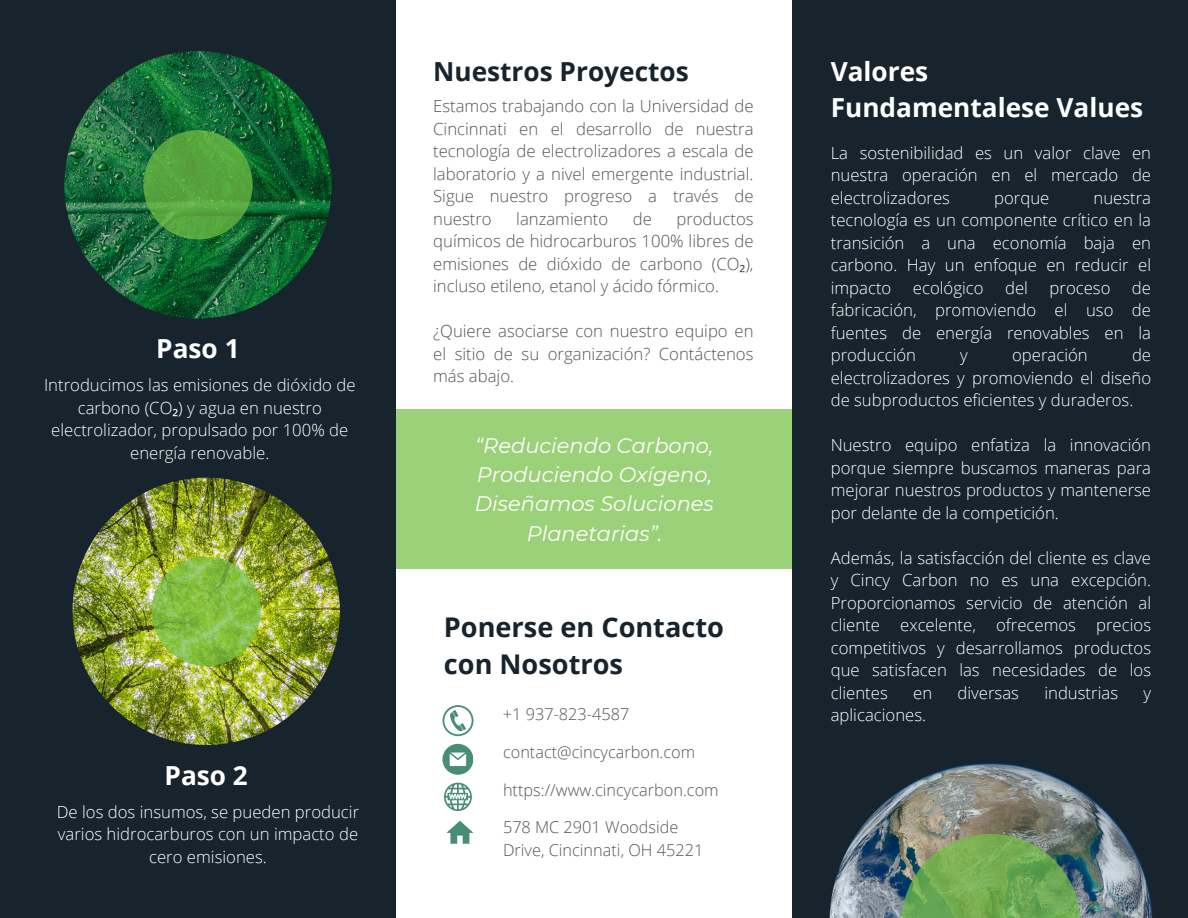
<style>
.page{position:relative;width:1188px;height:918px;background:#fff}
.page>*{position:absolute;margin:0;border:0;box-sizing:border-box;transform-origin:0 0}
.t1{font:700 27.15px/37.2px "Open Sans";color:#17242d}
.t2{font:700 26.25px/36px "Open Sans";color:#fff}
.t3{font:700 26.25px "Open Sans";color:#17242d}
.t4{font:italic 21px/29.2px "Montserrat";color:#fff;text-align:center}
.t5{font:300 16.65px/22.5px "Open Sans";color:#fff;text-align:justify}
.t6{font:300 16.65px/22.5px "Open Sans";color:#545454;text-align:justify}
.t7{font:300 16.35px/22.5px "Open Sans";color:#545454}
.s1{font-family:"Noto Sans";font-weight:400}
</style>
<div class="page">
<svg style="left:442px;top:705px;width:31px;height:31px"></svg>
<svg style="left:442px;top:744px;width:31px;height:30px"></svg>
<svg style="left:446px;top:821px;width:27px;height:23px"></svg>
<svg style="left:444px;top:783px;width:28px;height:28px"></svg>
<div style="left:0;top:0;width:396px;height:918px;background:#17242d"></div>
<div style="left:792px;top:0;width:396px;height:918px;background:#17242d"></div>
<img style="left:64px;top:51px;width:268px;height:268px;border-radius:50%">
<svg style="left:143px;top:130px;width:110px;height:109px;background:#56a53e"></svg>
<img style="left:73px;top:478px;width:267px;height:267px;border-radius:50%">
<svg style="left:152px;top:557px;width:109px;height:109px;background:#84be44"></svg>
<img style="left:829px;top:762px;width:323px;height:156px">
<svg style="left:901px;top:834px;width:180px;height:84px;background:#6fa05b"></svg>
<div style="left:396px;top:410px;width:396px;height:159px;background:#9bd178"></div>
<p class="t2" style="left:156px;top:330px;width:85px">Paso 1</p>
<p class="t5" style="left:44px;top:374px;width:313px;text-align:center">Introducimos las emisiones de dióxido de carbono (CO<span class="s1">₂</span>) y agua en nuestro electrolizador, propulsado por 100% de energía renovable.</p>
<p class="t2" style="left:165px;top:757px;width:85px">Paso 2</p>
<p class="t5" style="left:57px;top:800px;width:304px;text-align:center">De los dos insumos, se pueden producir varios hidrocarburos con un impacto de cero emisiones.</p>
<p class="t3" style="left:433px;top:53px;width:257px">Nuestros Proyectos</p>
<p class="t6" style="left:433px;top:94px;width:322px">Estamos trabajando con la Universidad de Cincinnati en el desarrollo de nuestra tecnología de electrolizadores a escala de laboratorio y a nivel emergente industrial.<br>Sigue nuestro progreso a través de nuestro</p>
<p class="t6" style="left:433px;top:207px;width:322px;text-indent:243px">productos químicos de hidrocarburos 100% libres de emisiones de dióxido de carbono (CO<span class="s1">₂</span>), incluso etileno, etanol y ácido fórmico.</p>
<p class="t6" style="left:433px;top:319px;width:322px">¿Quiere asociarse con nuestro equipo en el sitio de su organización? Contáctenos más abajo.</p>
<p class="t6" style="left:516px;top:207px;width:94px">lanzamiento</p>
<p class="t6" style="left:633px;top:207px;width:21px">de</p>
<p class="t4" style="left:475px;top:431px;width:240px">“Reduciendo Carbono,<br>Produciendo Oxígeno,<br>Diseñamos Soluciones<br>Planetarias”.</p>
<p class="t1" style="left:444px;top:608px;width:282px">Ponerse en Contacto con Nosotros</p>
<p class="t7" style="left:503px;top:703px;width:128px">+1 937-823-4587</p>
<p class="t7" style="left:503px;top:740px;width:194px">contact@cincycarbon.com</p>
<p class="t7" style="left:503px;top:778px;width:217px">https://www.cincycarbon.com</p>
<p class="t7" style="left:503px;top:815px;width:202px">578 MC 2901 Woodside<br>Drive, Cincinnati, OH 45221</p>
<p class="t2" style="left:831px;top:53px;width:314px">Valores<br>Fundamentalese Values</p>
<p class="t5" style="left:831px;top:141px;width:322px">La sostenibilidad es un valor clave en nuestra operación en el mercado de electrolizadores</p>
<p class="t5" style="left:831px;top:186px;width:322px;text-indent:263px">nuestra tecnología es un componente crítico en la transición a una economía baja en carbono. Hay un enfoque en reducir el impacto</p>
<p class="t5" style="left:994px;top:186px;width:57px">porque</p>
<p class="t5" style="left:913px;top:276px;width:72px">ecológico</p>
<p class="t5" style="left:1005px;top:276px;width:24px">del</p>
<p class="t5" style="left:1050px;top:276px;width:62px">proceso</p>
<p class="t5" style="left:831px;top:276px;width:322px;text-indent:301px">de fabricación, promoviendo el uso de fuentes de energía renovables en la producción</p>
<p class="t5" style="left:960px;top:344px;width:9px">y</p>
<p class="t5" style="left:1012px;top:344px;width:77px">operación</p>
<p class="t5" style="left:831px;top:344px;width:322px;text-indent:301px">de electrolizadores y promoviendo el diseño de subproductos eficientes y duraderos.</p>
<p class="t5" style="left:831px;top:434px;width:322px">Nuestro equipo enfatiza la innovación porque siempre buscamos maneras para mejorar nuestros productos y mantenerse por delante de la competición.</p>
<p class="t5" style="left:831px;top:546px;width:322px">Además, la satisfacción del cliente es clave y Cincy Carbon no es una excepción.<br>Proporcionamos servicio de atención al cliente excelente, ofrecemos precios competitivos y desarrollamos productos que satisfacen las necesidades de los clientes</p>
<p class="t5" style="left:913px;top:681px;width:21px">en</p>
<p class="t5" style="left:958px;top:681px;width:63px">diversas</p>
<p class="t5" style="left:1044px;top:681px;width:75px">industrias</p>
<p class="t5" style="left:1143px;top:681px;width:9px">y</p>
<p class="t5" style="left:831px;top:704px;width:97px">aplicaciones.</p>
</div>
